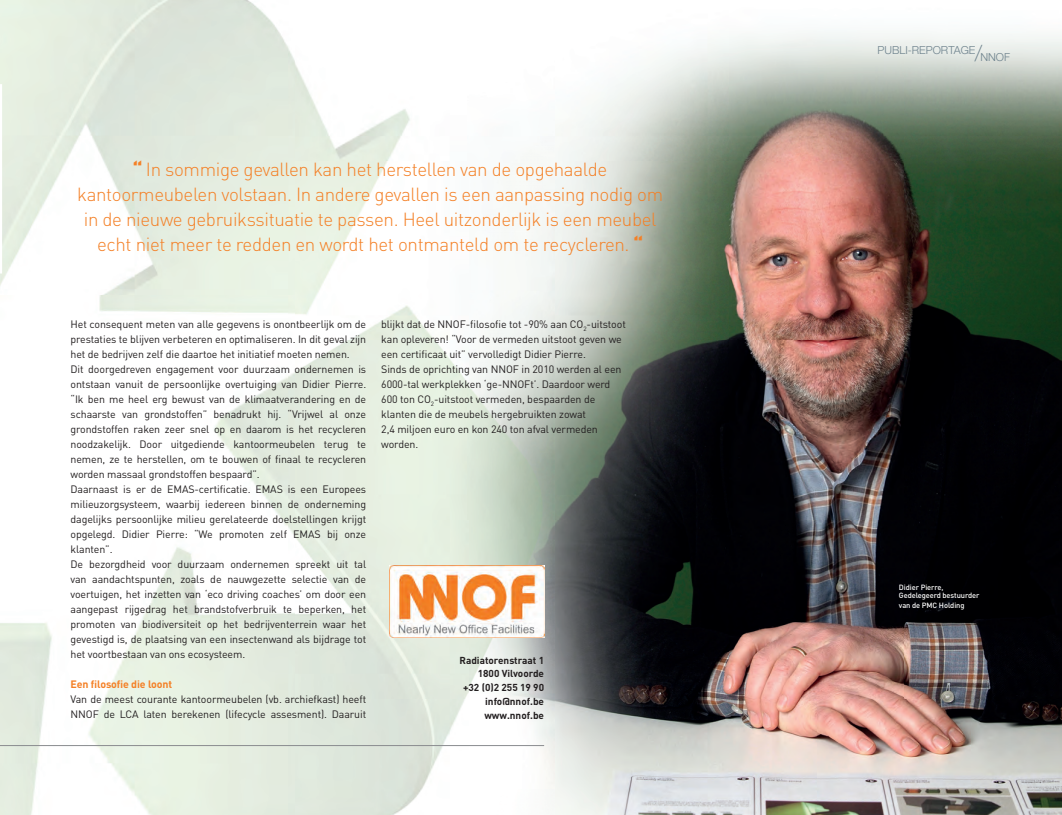
<style>
.page{position:relative;width:1062px;height:815px;background:#fff}
.page>*{position:absolute;margin:0;border:0;box-sizing:border-box;transform-origin:0 0}
.t1{font:300 18.75px/25px "DINOT";letter-spacing:-.02em;color:#f48026;text-align:center}
.t2{font:300 11px "Helvetica Neue";color:#6c818c}
.t3{font:10.62px/15px "DINOT";letter-spacing:-.01em;color:#231f20}
.t4{font:700 10.62px "DINOT";letter-spacing:-.01em;color:#f48026}
.t5{font:700 10px/13.8px "DINOT";color:#231f20;text-align:right}
.t6{font:500 7.5px/8.8px "DINOT";letter-spacing:-.01em;color:#fff}
.s1{font-weight:900}
.s2{font-weight:100;font-size:22.12px}
</style>
<div class="page">
<img style="left:296px;top:32px;width:765px;height:782px">
<img style="left:0;top:0;width:296px;height:609px">
<img style="left:0;top:609px;width:334px;height:205px">
<hr style="left:0;top:745px;width:544px;height:1px;background:#8a8c8f">
<hr style="left:0;top:84px;width:2px;height:189px;background:#fff">
<img style="left:389px;top:565px;width:155px;height:72px">
<p class="t1" style="left:77px;top:156px;width:587px"><span class="s1">“</span> In sommige gevallen kan het herstellen van de opgehaalde kantoormeubelen volstaan. In andere gevallen is een aanpassing nodig om in de nieuwe gebruikssituatie te passen. Heel uitzonderlijk is een meubel echt niet meer te redden en wordt het ontmanteld om te recycleren. <span class="s1">“</span></p>
<p class="t3" style="left:70px;top:316px;width:297px">Het consequent meten van alle gegevens is onontbeerlijk om de prestaties te blijven verbeteren en optimaliseren. In dit geval zijn het de bedrijven zelf die daartoe het initiatief moeten nemen.<br>Dit doorgedreven engagement voor duurzaam ondernemen is ontstaan vanuit de persoonlijke overtuiging van Didier Pierre. “Ik ben me heel erg bewust van de klimaatverandering en de schaarste van grondstoffen” benadrukt hij. “Vrijwel al onze grondstoffen raken zeer snel op en daarom is het recycleren noodzakelijk. Door uitgediende kantoormeubelen terug te nemen, ze te herstellen, om te bouwen of finaal te recycleren worden massaal grondstoffen bespaard”.<br>Daarnaast is er de EMAS-certificatie. EMAS is een Europees milieuzorgsysteem, waarbij iedereen binnen de onderneming dagelijks persoonlijke milieu gerelateerde doelstellingen krijgt opgelegd. Didier Pierre: “We promoten zelf EMAS bij onze klanten”.<br>De bezorgdheid voor duurzaam ondernemen spreekt uit tal van aandachtspunten, zoals de nauwgezette selectie van de voertuigen, het inzetten van ‘eco driving coaches’ om door een aangepast rijgedrag het brandstofverbruik te beperken, het promoten van biodiversiteit op het bedrijventerrein waar het gevestigd is, de plaatsing van een insectenwand als bijdrage tot het voortbestaan van ons ecosysteem.</p>
<p class="t4" style="left:70px;top:676px;width:103px">Een filosofie die loont</p>
<p class="t3" style="left:70px;top:691px;width:297px">Van de meest courante kantoormeubelen (vb. archiefkast) heeft<br>NNOF de LCA laten berekenen (lifecycle assesment). Daaruit</p>
<p class="t3" style="left:381px;top:316px;width:246px">blijkt dat de NNOF-filosofie tot -90% aan CO<sub>2</sub>-uitstoot kan opleveren! “Voor de vermeden uitstoot geven we een certificaat uit” vervolledigt Didier Pierre.<br>Sinds de oprichting van NNOF in 2010 werden al een 6000-tal werkplekken ‘ge-NNOFt’. Daardoor werd 600 ton CO<sub>2</sub>-uitstoot vermeden, bespaarden de klanten die de meubels hergebruikten zowat<br>2,4 miljoen euro en kon 240 ton afval vermeden worden.</p>
<p class="t5" style="left:459px;top:652px;width:86px">Radiatorenstraat 1<br>1800 Vilvoorde +32 (0)2 255 19 90 info@nnof.be www.nnof.be</p>
<p class="t2" style="left:877px;top:43px;width:134px">PUBLI-REPORTAGE<span class="s2">/</span>NNOF</p>
<p class="t6" style="left:898px;top:582px;width:82px">Didier Pierre,<br>Gedelegeerd bestuurder</p>
<p class="t6" style="left:898px;top:600px;width:67px">van de PMC Holding</p>
</div>
